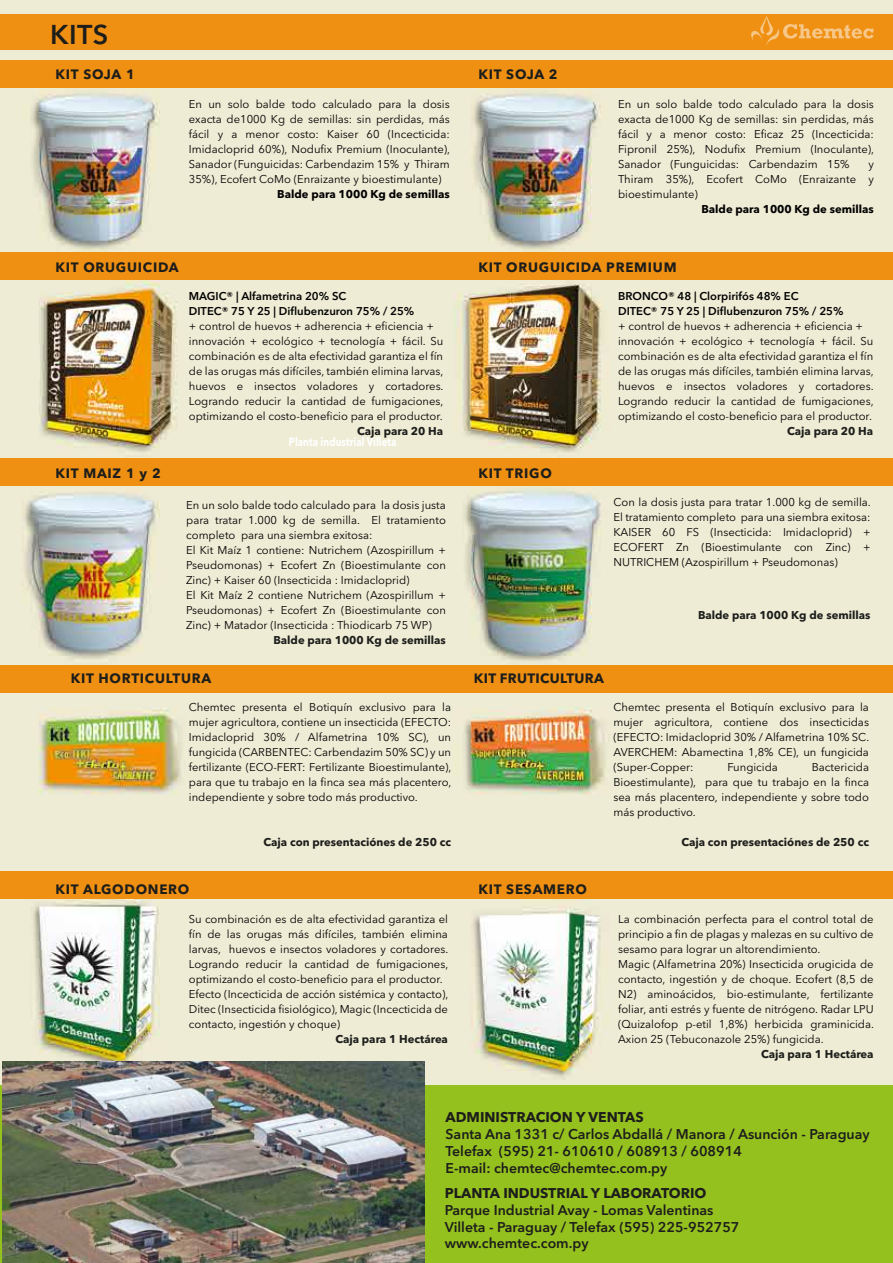
<style>
.page{position:relative;width:893px;height:1263px;background:#fff}
.page>*{position:absolute;margin:0;border:0;box-sizing:border-box;transform-origin:0 0}
.t1{font:600 27px "Avenir Next LT Pro";color:#1d1d1b}
.t2{font:600 14.1px/16.8px "Avenir Next LT Pro";color:#1d1d1b}
.t3{font:700 14.1px "Avenir Next LT Pro";color:#1d1d1b}
.t4{font:700 13.5px "Avenir Next LT Pro";letter-spacing:.055em;color:#1d1d1b}
.t5{font:700 13.5px "Avenir Next LT Pro";letter-spacing:.02em;color:#1d1d1b}
.t6{font:700 12px "Avenir Next LT Pro";color:#fff;scale:.8 1}
.t7{font:11.25px/15px "Avenir Next LT Pro";color:#010000;text-align:justify}
.t8{font:700 11.25px "Avenir Next LT Pro";color:#1d1d1b}
.t9{font:600 11.25px/15px "Avenir Next LT Pro";color:#010000}
.t10{font:700 11.25px "Avenir Next LT Pro";color:#010000}
</style>
<div class="page">
<img style="left:0;top:50px;width:893px;height:1035px">
<div style="left:0;top:61px;width:893px;height:27px;background:#ef9013"></div>
<div style="left:0;top:253px;width:893px;height:27px;background:#ef9013"></div>
<div style="left:0;top:459px;width:893px;height:27px;background:#ef9013"></div>
<div style="left:0;top:665px;width:893px;height:27px;background:#ef9013"></div>
<div style="left:0;top:872px;width:893px;height:27px;background:#ef9013"></div>
<div style="left:0;top:1085px;width:893px;height:178px;background:#95c11f"></div>
<div style="left:0;top:0;width:893px;height:50px;background:#ef9013"></div>
<svg style="left:751px;top:16px;width:123px;height:29px"></svg>
<img style="left:2px;top:1061px;width:422px;height:202px">
<div style="left:0;top:0;width:893px;height:13px;background:#eeecd5"></div>
<h1 class="t1" style="left:50px;top:18px;width:60px">KITS</h1>
<p class="t4" style="left:56px;top:66px;width:81px">KIT SOJA 1</p>
<p class="t4" style="left:478px;top:66px;width:81px">KIT SOJA 2</p>
<p class="t7" style="left:189px;top:97px;width:263px">En un solo balde todo calculado para la dosis exacta de1000 Kg de semillas: sin perdidas, más fácil y a menor costo: Kaiser 60 (Incecticida:<br>Imidacloprid 60%), Nodufix Premium (Inoculante), Sanador (Funguicidas: Carbendazim 15% y Thiram 35%), Ecofert CoMo (Enraizante y bioestimulante)</p>
<p class="t10" style="left:277px;top:187px;width:174px">Balde para 1000 Kg de semillas</p>
<p class="t7" style="left:618px;top:97px;width:258px">En un solo balde todo calculado para la dosis exacta de1000 Kg de semillas: sin perdidas, más fácil y a menor costo: Eficaz 25 (Incecticida:<br>Fipronil 25%), Nodufix Premium (Inoculante), Sanador (Funguicidas: Carbendazim 15%</p>
<p class="t7" style="left:618px;top:157px;width:257px;text-indent:250px">y Thiram 35%), Ecofert CoMo (Enraizante y bioestimulante)</p>
<p class="t10" style="left:701px;top:202px;width:174px">Balde para 1000 Kg de semillas</p>
<p class="t4" style="left:56px;top:259px;width:125px">KIT ORUGUICIDA</p>
<p class="t4" style="left:478px;top:259px;width:200px">KIT ORUGUICIDA PREMIUM</p>
<p class="t9" style="left:189px;top:289px;width:227px">MAGIC® | Alfametrina 20% SC<br>DITEC® 75 Y 25 | Diflubenzuron 75% / 25%</p>
<p class="t7" style="left:189px;top:319px;width:256px;text-align:left">+ control de huevos + adherencia + eficiencia + innovación + ecológico + tecnología + fácil. Su combinación es de alta efectividad garantiza el fín de las orugas más difíciles, también elimina larvas, huevos e insectos voladores y cortadores.<br>Logrando reducir la cantidad de fumigaciones, optimizando el costo-beneficio para el productor.</p>
<p class="t8" style="left:357px;top:424px;width:88px">Caja para 20 Ha</p>
<p class="t6" style="left:289px;top:434px;width:136px">Planta industrial Villeta</p>
<p class="t9" style="left:618px;top:289px;width:227px">BRONCO® 48 | Clorpirifós 48% EC<br>DITEC® 75 Y 25 | Diflubenzuron 75% / 25%</p>
<p class="t7" style="left:618px;top:319px;width:257px;text-align:left">+ control de huevos + adherencia + eficiencia + innovación + ecológico + tecnología + fácil. Su combinación es de alta efectividad garantiza el fín de las orugas más difíciles, también elimina larvas, huevos e insectos voladores y cortadores.<br>Logrando reducir la cantidad de fumigaciones, optimizando el costo-beneficio para el productor.</p>
<p class="t8" style="left:787px;top:424px;width:88px">Caja para 20 Ha</p>
<p class="t4" style="left:56px;top:465px;width:107px">KIT MAIZ 1 y 2</p>
<p class="t4" style="left:478px;top:465px;width:75px">KIT TRIGO</p>
<p class="t7" style="left:186px;top:497px;width:261px;text-align:left">En un solo balde todo calculado para la dosis justa para tratar 1.000 kg de semilla. El tratamiento completo para una siembra exitosa:<br>El Kit Maíz 1 contiene: Nutrichem (Azospirillum + Pseudomonas) + Ecofert Zn (Bioestimulante con Zinc) + Kaiser 60 (Insecticida : Imidacloprid)<br>El Kit Maíz 2 contiene Nutrichem (Azospirillum + Pseudomonas) + Ecofert Zn (Bioestimulante con Zinc) + Matador (Insecticida : Thiodicarb 75 WP)</p>
<p class="t8" style="left:273px;top:633px;width:174px">Balde para 1000 Kg de semillas</p>
<p class="t7" style="left:614px;top:495px;width:259px">Con la dosis justa para tratar 1.000 kg de semilla.<br>El tratamiento completo para una siembra exitosa:<br>KAISER 60 FS (Insecticida: Imidacloprid) + ECOFERT Zn (Bioestimulante con Zinc) + NUTRICHEM (Azospirillum + Pseudomonas)</p>
<p class="t8" style="left:698px;top:608px;width:174px">Balde para 1000 Kg de semillas</p>
<p class="t4" style="left:71px;top:669px;width:142px">KIT HORTICULTURA</p>
<p class="t5" style="left:474px;top:669px;width:132px">KIT FRUTICULTURA</p>
<p class="t7" style="left:189px;top:699px;width:264px">Chemtec presenta el Botiquín exclusivo para la mujer agricultora, contiene un insecticida (EFECTO:<br>Imidacloprid 30% / Alfametrina 10% SC), un fungicida (CARBENTEC: Carbendazim 50% SC) y un fertilizante (ECO-FERT: Fertilizante Bioestimulante), para que tu trabajo en la finca sea más placentero, independiente y sobre todo más productivo.</p>
<p class="t8" style="left:263px;top:835px;width:189px">Caja con presentaciónes de 250 cc</p>
<p class="t7" style="left:613px;top:699px;width:257px">Chemtec presenta el Botiquín exclusivo para la mujer agricultora, contiene dos insecticidas (EFECTO: Imidacloprid 30% / Alfametrina 10% SC.<br>AVERCHEM: Abamectina 1,8% CE), un fungicida (Super-Copper:</p>
<p class="t7" style="left:613px;top:759px;width:257px;text-indent:198px">Bactericida Bioestimulante), para que tu trabajo en la finca sea más placentero, independiente y sobre todo más productivo.</p>
<p class="t8" style="left:681px;top:835px;width:189px">Caja con presentaciónes de 250 cc</p>
<p class="t7" style="left:727px;top:759px;width:52px">Fungicida</p>
<p class="t4" style="left:56px;top:881px;width:135px">KIT ALGODONERO</p>
<p class="t4" style="left:478px;top:881px;width:110px">KIT SESAMERO</p>
<p class="t7" style="left:189px;top:911px;width:261px;text-align:left">Su combinación es de alta efectividad garantiza el fín de las orugas más difíciles, también elimina larvas, huevos e insectos voladores y cortadores.<br>Logrando reducir la cantidad de fumigaciones, optimizando el costo-beneficio para el productor.<br>Efecto (Incecticida de acción sistémica y contacto), Ditec (Insecticida fisiológico), Magic (Incecticida de contacto, ingestión y choque)</p>
<p class="t8" style="left:335px;top:1032px;width:114px">Caja para 1 Hectárea</p>
<p class="t7" style="left:618px;top:911px;width:257px;text-align:left">La combinación perfecta para el control total de principio a fin de plagas y malezas en su cultivo de sesamo para lograr un altorendimiento.<br>Magic (Alfametrina 20%) Insecticida orugicida de contacto, ingestión y de choque. Ecofert (8,5 de N2) aminoácidos, bio-estimulante, fertilizante foliar, anti estrés y fuente de nitrógeno. Radar LPU (Quizalofop p-etil 1,8%) herbicida graminicida.<br>Axion 25 (Tebuconazole 25%) fungicida.</p>
<p class="t8" style="left:761px;top:1047px;width:114px">Caja para 1 Hectárea</p>
<p class="t3" style="left:445px;top:1109px;width:200px">ADMINISTRACION Y VENTAS</p>
<p class="t2" style="left:445px;top:1126px;width:426px">Santa Ana 1331 c/ Carlos Abdallá / Manora / Asunción - Paraguay<br>Telefax (595) 21- 610610 / 608913 / 608914<br>E-mail: chemtec@chemtec.com.py</p>
<p class="t3" style="left:445px;top:1184px;width:263px">PLANTA INDUSTRIAL Y LABORATORIO</p>
<p class="t2" style="left:445px;top:1201px;width:296px">Parque Industrial Avay - Lomas Valentinas<br>Villeta - Paraguay / Telefax (595) 225-952757 www.chemtec.com.py</p>
</div>
